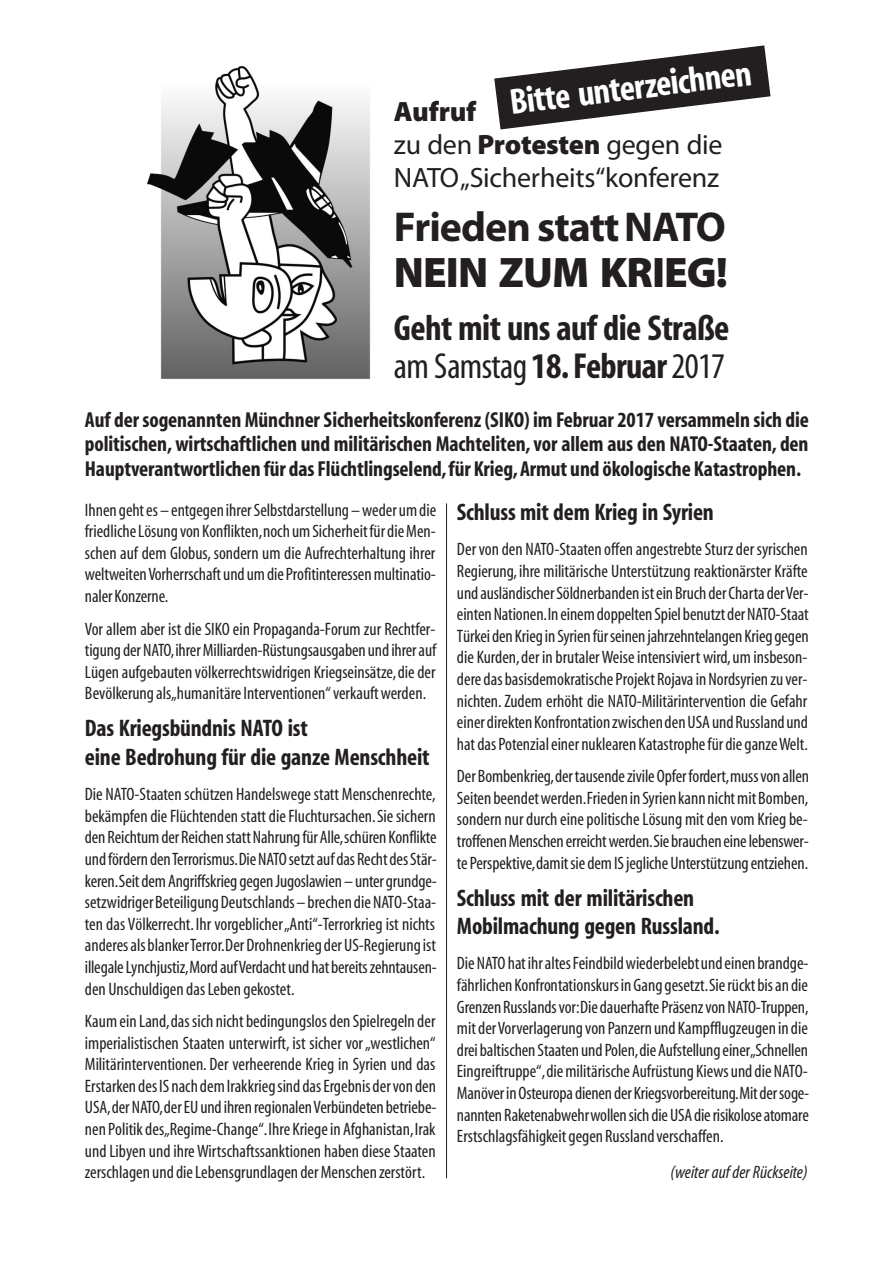
<style>
.page{position:relative;width:893px;height:1263px;background:#fff}
.page>*{position:absolute;margin:0;border:0;box-sizing:border-box;transform-origin:0 0}
.t1{font:700 42.9px "Myriad Pro";letter-spacing:-.025em;color:#231f20}
.t2{font:700 41.85px "Myriad Pro";letter-spacing:-.02em;color:#231f20}
.t3{font:700 condensed 36.3px/37.8px "Myriad";letter-spacing:-.02em;color:#231f20}
.t4{font:700 condensed 36.3px "Myriad";color:#fff}
.t5{font:28.05px/33px "Myriad Pro";letter-spacing:-.01em;color:#231f20}
.t6{font:700 condensed 24px/28.8px "Myriad";letter-spacing:-.01em;color:#231f20}
.t7{font:700 condensed 21.75px/24.8px "Myriad";letter-spacing:-.005em;color:#231f20;text-align:justify}
.t8{font:condensed 18px/21.6px "Myriad";color:#231f20;text-align:justify}
.t9{font:italic condensed 18px "Myriad";color:#231f20}
.s1{font-weight:700}
.s2{font-weight:400}
</style>
<div class="page">
<svg style="left:494px;top:45px;width:277px;height:85px"></svg>
<hr style="left:446px;top:503px;width:1px;height:675px;background:#231f20">
<img style="left:146px;top:66px;width:225px;height:313px">
<h3 class="t4" style="left:508px;top:87px;width:245px;rotate:-7deg">Bitte unterzeichnen</h3>
<h3 class="t5" style="left:394px;top:98px;width:330px"><span class="s1">Aufruf<br></span>zu den <span class="s1">Protesten</span> gegen die<br>NATO „Sicherheits“konferenz</h3>
<h2 class="t2" style="left:394px;top:209px;width:333px">Frieden stattNATO</h2>
<h1 class="t1" style="left:394px;top:255px;width:335px">NEIN ZUM KRIEG!</h1>
<h3 class="t3" style="left:394px;top:312px;width:337px">Geht mit uns auf die Straße <span class="s2">am Samstag</span> 18.Februar <span class="s2">2017</span></h3>
<p class="t7" style="left:85px;top:409px;width:725px">Auf der sogenannten Münchner Sicherheitskonferenz (SIKO) im Februar 2017 versammeln sich die politischen, wirtschaftlichen und militärischen Machteliten, vor allem aus den NATO-Staaten, den Hauptverantwortlichen für das Flüchtlingselend,für Krieg,Armut und ökologische Katastrophen.</p>
<h3 class="t6" style="left:457px;top:500px;width:258px">Schluss mit dem Krieg in Syrien</h3>
<p class="t8" style="left:457px;top:540px;width:353px">Der von den NATO-Staaten offen angestrebte Sturz der syrischen Regierung, ihre militärische Unterstützung reaktionärster Kräfte und ausländischer Söldnerbanden ist ein Bruch der Charta der Ver&shy;einten Nationen.In einem doppelten Spiel benutzt der NATO-Staat Türkei den Krieg in Syrien für seinen jahrzehntelangen Krieg gegen die Kurden,der in brutaler Weise intensiviert wird,um insbeson&shy;dere das basisdemokratische Projekt Rojava in Nordsyrien zu ver&shy;nichten.Zudem erhöht die NATO-Militärintervention die Gefahr einer direkten Konfrontation zwischen den USA und Russland und hat das Potenzial einer nuklearen Katastrophe für die ganze Welt.</p>
<p class="t8" style="left:457px;top:767px;width:354px">Der Bombenkrieg,der tausende zivile Opfer fordert,muss von allen Seiten beendet werden.Frieden in Syrien kann nicht mit Bomben, sondern nur durch eine politische Lösung mit den vom Krieg be&shy;troffenen Menschen erreicht werden.Sie brauchen eine lebenswer&shy;te Perspektive,damit sie dem IS jegliche Unterstützung entziehen.</p>
<h3 class="t6" style="left:457px;top:885px;width:264px">Schluss mit der militärischen<br>Mobilmachung gegen Russland.</h3>
<p class="t8" style="left:457px;top:954px;width:354px">Die NATO hat ihr altes Feindbild wiederbelebt und einen brandge&shy;fährlichen Konfrontationskurs in Gang gesetzt.Sie rückt bis an die Grenzen Russlands vor:Die dauerhafte Präsenz von NATO-Truppen, mit der Vorverlagerung von Panzern und Kampfflugzeugen in die drei baltischen Staaten und Polen,die Aufstellung einer„Schnellen Eingreiftruppe“,die militärische Aufrüstung Kiews und die NATO-Manöver in Osteuropa dienen der Kriegsvorbereitung.Mit der soge&shy;nannten Raketenabwehrwollen sich die USA die risikolose atomare Erstschlagsfähigkeit gegen Russland verschaffen.</p>
<p class="t9" style="left:671px;top:1164px;width:138px">(weiter auf der Rückseite)</p>
<p class="t8" style="left:85px;top:500px;width:353px">Ihnen geht es – entgegen ihrer Selbstdarstellung – weder um die friedliche Lösung von Konflikten,noch um Sicherheit für die Men&shy;schen auf dem Globus, sondern um die Aufrechterhaltung ihrer weltweiten Vorherrschaft und um die Profitinteressen multinatio&shy;naler Konzerne.</p>
<p class="t8" style="left:85px;top:619px;width:353px">Vor allem aber ist die SIKO ein Propaganda-Forum zur Rechtfer&shy;tigung der NATO,ihrer Milliarden-Rüstungsausgaben und ihrer auf Lügen aufgebauten völkerrechtswidrigen Kriegseinsätze,die der Bevölkerung als „humanitäre Interventionen“ verkauft werden.</p>
<h3 class="t6" style="left:85px;top:716px;width:346px">Das Kriegsbündnis NATO ist<br>eine Bedrohung für die ganze Menschheit</h3>
<p class="t8" style="left:85px;top:785px;width:353px">Die NATO-Staaten schützen Handelswege statt Menschenrechte, bekämpfen die Flüchtenden statt die Fluchtursachen.Sie sichern den Reichtum der Reichen statt Nahrung für Alle,schüren Konflikte und fördern den Terrorismus.Die NATO setzt auf das Recht des Stär&shy;keren.Seit dem Angriffskrieg gegen Jugoslawien – unter grundge&shy;setzwidriger Beteiligung Deutschlands – brechen die NATO-Staa&shy;ten das Völkerrecht.Ihr vorgeblicher „Anti“-Terrorkrieg ist nichts anderes als blanker Terror.Der Drohnenkrieg der US-Regierung ist illegale Lynchjustiz,Mord auf Verdacht und hat bereits zehntausen&shy;den Unschuldigen das Leben gekostet.</p>
<p class="t8" style="left:85px;top:1012px;width:353px">Kaum ein Land,das sich nicht bedingungslos den Spielregeln der imperialistischen Staaten unterwirft, ist sicher vor „westlichen“ Militärinterventionen. Der verheerende Krieg in Syrien und das Erstarken des IS nach dem Irakkrieg sind das Ergebnis der von den USA,der NATO,der EU und ihren regionalen Verbündeten betriebe&shy;nen Politik des„Regime-Change“.Ihre Kriege in Afghanistan,Irak und Libyen und ihre Wirtschaftssanktionen haben diese Staaten zerschlagen und die Lebensgrundlagen der Menschen zerstört.</p>
</div>
